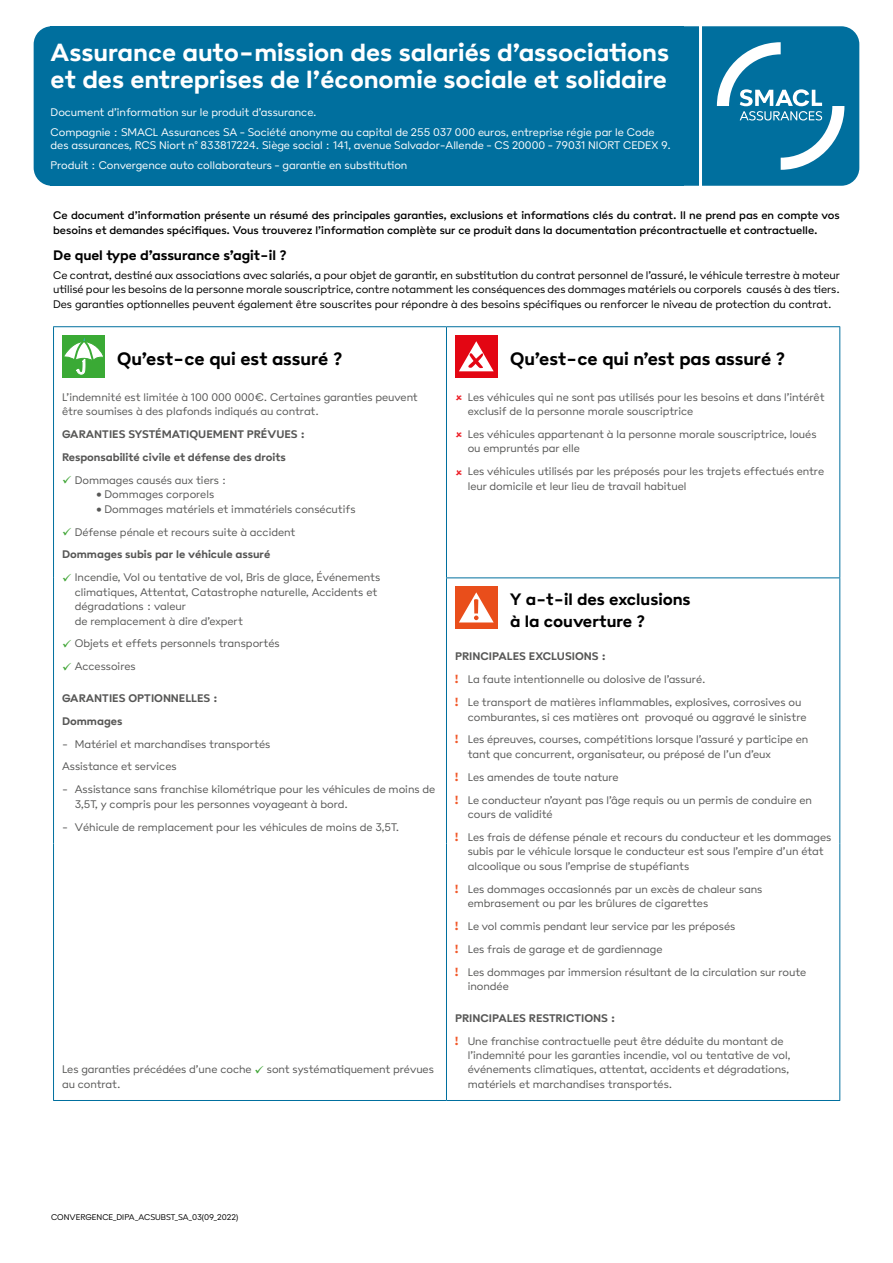
<style>
.page{position:relative;width:893px;height:1263px;background:#fff}
.page>*{position:absolute;margin:0;border:0;box-sizing:border-box;transform-origin:0 0}
.t1{font:700 27px/27px "Poligon";color:#fff}
.t2{font:700 19.5px "Poligon";color:#000}
.t3{font:700 18px/21.6px "Poligon";color:#000}
.t4{font:700 15px "Poligon";color:#000}
.t5{font:300 12px/14.4px "Poligon";color:#575756}
.t6{font:300 12px/14.4px "Poligon";color:#000;text-align:justify}
.t7{font:300 12px/20px "Poligon";color:#fff}
.t8{font:500 12px/14.4px "Poligon";color:#000}
.t9{font:700 12px/23px "Poligon";color:#575756}
.t10{font:300 9px "Poligon";color:#000}
.s1{color:#3fa535}
.s2{font-weight:700}
.s3{font-weight:900;color:#f1592a}
</style>
<div class="page">
<div style="left:34px;top:26px;width:825px;height:160px;background:#006f9e;border-radius:18px"></div>
<hr style="left:53px;top:326px;width:393px;height:1px;background:#006f9e">
<hr style="left:53px;top:327px;width:1px;height:251px;background:#006f9e">
<hr style="left:446px;top:326px;width:394px;height:1px;background:#006f9e">
<hr style="left:446px;top:327px;width:1px;height:250px;background:#006f9e">
<hr style="left:839px;top:327px;width:1px;height:250px;background:#006f9e">
<hr style="left:53px;top:578px;width:1px;height:265px;background:#006f9e">
<hr style="left:446px;top:577px;width:394px;height:1px;background:#006f9e">
<hr style="left:446px;top:578px;width:1px;height:265px;background:#006f9e">
<hr style="left:839px;top:578px;width:1px;height:265px;background:#006f9e">
<hr style="left:53px;top:843px;width:1px;height:257px;background:#006f9e">
<hr style="left:446px;top:843px;width:1px;height:257px;background:#006f9e">
<hr style="left:839px;top:843px;width:1px;height:257px;background:#006f9e">
<hr style="left:53px;top:1100px;width:393px;height:1px;background:#006f9e">
<hr style="left:446px;top:1100px;width:394px;height:1px;background:#006f9e">
<div style="left:62px;top:335px;width:43px;height:43px;background:#3aaa35"></div>
<svg style="left:64px;top:337px;width:39px;height:37px"></svg>
<div style="left:455px;top:335px;width:42px;height:43px;background:#e30613"></div>
<svg style="left:459px;top:341px;width:35px;height:30px"></svg>
<div style="left:455px;top:586px;width:42px;height:43px;background:#e94e1b"></div>
<svg style="left:459px;top:592px;width:35px;height:30px"></svg>
<hr style="left:699px;top:26px;width:3px;height:160px;background:#fff">
<svg style="left:717px;top:42px;width:127px;height:128px"></svg>
<h1 class="t1" style="left:51px;top:38px;width:620px">Assurance auto-mission des salariés d’associations et des entreprises de l’économie sociale et solidaire</h1>
<p class="t7" style="left:51px;top:102px;width:605px">Document d’information sur le produit d’assurance.<br>Compagnie : SMACL Assurances SA - Société anonyme au capital de 255 037 000 euros, entreprise régie par le Code</p>
<p class="t7" style="left:51px;top:135px;width:622px">des assurances, RCS Niort n° 833817224. Siège social : 141, avenue Salvador-Allende - CS 20000 - 79031 NIORT CEDEX 9.<br>Produit : Convergence auto collaborateurs - garantie en substitution</p>
<p class="t8" style="left:53px;top:208px;width:788px">Ce document d’information présente un résumé des principales garanties, exclusions et informations clés du contrat. Il ne prend pas en compte vos besoins et demandes spécifiques. Vous trouverez l’information complète sur ce produit dans la documentation précontractuelle et contractuelle.</p>
<p class="t4" style="left:53px;top:246px;width:235px">De quel type d’assurance s’agit-il ?</p>
<p class="t6" style="left:53px;top:268px;width:788px">Ce contrat, destiné aux associations avec salariés, a pour objet de garantir, en substitution du contrat personnel de l’assuré, le véhicule terrestre à moteur utilisé pour les besoins de la personne morale souscriptrice, contre notamment les conséquences des dommages matériels ou corporels causés à des tiers.<br>Des garanties optionnelles peuvent également être souscrites pour répondre à des besoins spécifiques ou renforcer le niveau de protection du contrat.</p>
<h2 class="t2" style="left:117px;top:347px;width:227px">Qu’est-ce qui est assuré ?</h2>
<p class="t5" style="left:62px;top:389px;width:357px">L’indemnité est limitée à 100 000 000€. Certaines garanties peuvent être soumises à des plafonds indiqués au contrat.</p>
<p class="t9" style="left:62px;top:422px;width:245px">GARANTIES SYSTÉMATIQUEMENT PRÉVUES :<br>Responsabilité civile et défense des droits</p>
<p class="t5" style="left:62px;top:473px;width:166px"><span class="s1">✓</span> Dommages causés aux tiers :</p>
<p class="t5" style="left:96px;top:487px;width:120px">• Dommages corporels</p>
<p class="t5" style="left:96px;top:501px;width:261px">• Dommages matériels et immatériels consécutifs</p>
<p class="t5" style="left:62px;top:520px;width:235px;line-height:23px"><span class="s1">✓</span> Défense pénale et recours suite à accident<br><span class="s2">Dommages subis par le véhicule assuré</span></p>
<p class="t5" style="left:75px;top:570px;width:307px;text-indent:-13px"><span class="s1">✓</span> Incendie, Vol ou tentative de vol, Bris de glace, Événements climatiques, Attentat, Catastrophe naturelle, Accidents et dégradations : valeur<br>de remplacement à dire d’expert</p>
<p class="t5" style="left:62px;top:636px;width:219px"><span class="s1">✓</span> Objets et effets personnels transportés</p>
<p class="t5" style="left:62px;top:659px;width:75px"><span class="s1">✓</span> Accessoires</p>
<p class="t9" style="left:62px;top:686px;width:157px">GARANTIES OPTIONNELLES :<br>Dommages</p>
<p class="t5" style="left:62px;top:732px;width:210px;line-height:23px">- Matériel et marchandises transportés<br>Assistance et services</p>
<p class="t5" style="left:75px;top:782px;width:362px;text-indent:-13px">- Assistance sans franchise kilométrique pour les véhicules de moins de<br>3,5T, y compris pour les personnes voyageant à bord.</p>
<p class="t5" style="left:62px;top:819px;width:339px">- Véhicule de remplacement pour les véhicules de moins de 3,5T.</p>
<p class="t5" style="left:62px;top:1062px;width:373px">Les garanties précédées d’une coche <span class="s1">✓</span> sont systématiquement prévues au contrat.</p>
<h2 class="t2" style="left:510px;top:347px;width:277px">Qu’est-ce qui n’est pas assuré ?</h2>
<p class="t5" style="left:468px;top:389px;width:358px">Les véhicules qui ne sont pas utilisés pour les besoins et dans l’intérêt exclusif de la personne morale souscriptrice</p>
<p class="t5" style="left:468px;top:427px;width:350px">Les véhicules appartenant à la personne morale souscriptrice, loués ou empruntés par elle</p>
<p class="t5" style="left:468px;top:464px;width:358px">Les véhicules utilisés par les préposés pour les trajets effectués entre leur domicile et leur lieu de travail habituel</p>
<h3 class="t3" style="left:510px;top:588px;width:182px">Y a-t-il des exclusions à la couverture ?</h3>
<p class="t5" style="left:455px;top:645px;width:348px;line-height:23px"><span class="s2">PRINCIPALES EXCLUSIONS :<br></span><span class="s3">!</span> La faute intentionnelle ou dolosive de l’assuré.<br><span class="s3">!</span> Le transport de matières inflammables, explosives, corrosives ou</p>
<p class="t5" style="left:455px;top:705px;width:355px;line-height:23px;text-align:right">comburantes, si ces matières ont provoqué ou aggravé le sinistre<br><span class="s3">!</span> Les épreuves, courses, compétitions lorsque l’assuré y participe en</p>
<p class="t5" style="left:455px;top:742px;width:358px;line-height:23px;text-indent:13px">tant que concurrent, organisateur, ou préposé de l’un d’eux<br><span class="s3">!</span> Les amendes de toute nature<br><span class="s3">!</span> Le conducteur n’ayant pas l’âge requis ou un permis de conduire en</p>
<p class="t5" style="left:455px;top:802px;width:378px;line-height:23px;text-indent:13px">cours de validité<br><span class="s3">!</span> Les frais de défense pénale et recours du conducteur et les dommages</p>
<p class="t5" style="left:468px;top:844px;width:357px">subis par le véhicule lorsque le conducteur est sous l’empire d’un état alcoolique ou sous l’emprise de stupéfiants</p>
<p class="t5" style="left:468px;top:881px;width:296px;text-indent:-13px"><span class="s3">!</span> Les dommages occasionnés par un excès de chaleur sans embrasement ou par les brûlures de cigarettes</p>
<p class="t5" style="left:455px;top:914px;width:353px;line-height:23px"><span class="s3">!</span> Le vol commis pendant leur service par les préposés<br><span class="s3">!</span> Les frais de garage et de gardiennage<br><span class="s3">!</span> Les dommages par immersion résultant de la circulation sur route</p>
<p class="t5" style="left:468px;top:979px;width:43px">inondée</p>
<p class="t5" style="left:455px;top:1006px;width:330px;line-height:23px"><span class="s2">PRINCIPALES RESTRICTIONS :<br></span><span class="s3">!</span> Une franchise contractuelle peut être déduite du montant de</p>
<p class="t5" style="left:468px;top:1048px;width:324px;text-align:justify">l’indemnité pour les garanties incendie, vol ou tentative de vol, événements climatiques, attentat, accidents et dégradations, matériels et marchandises transportés.</p>
<p class="t10" style="left:51px;top:1212px;width:189px">CONVERGENCE_DIPA_ACSUBST_SA_03(09_2022)</p>
</div>
